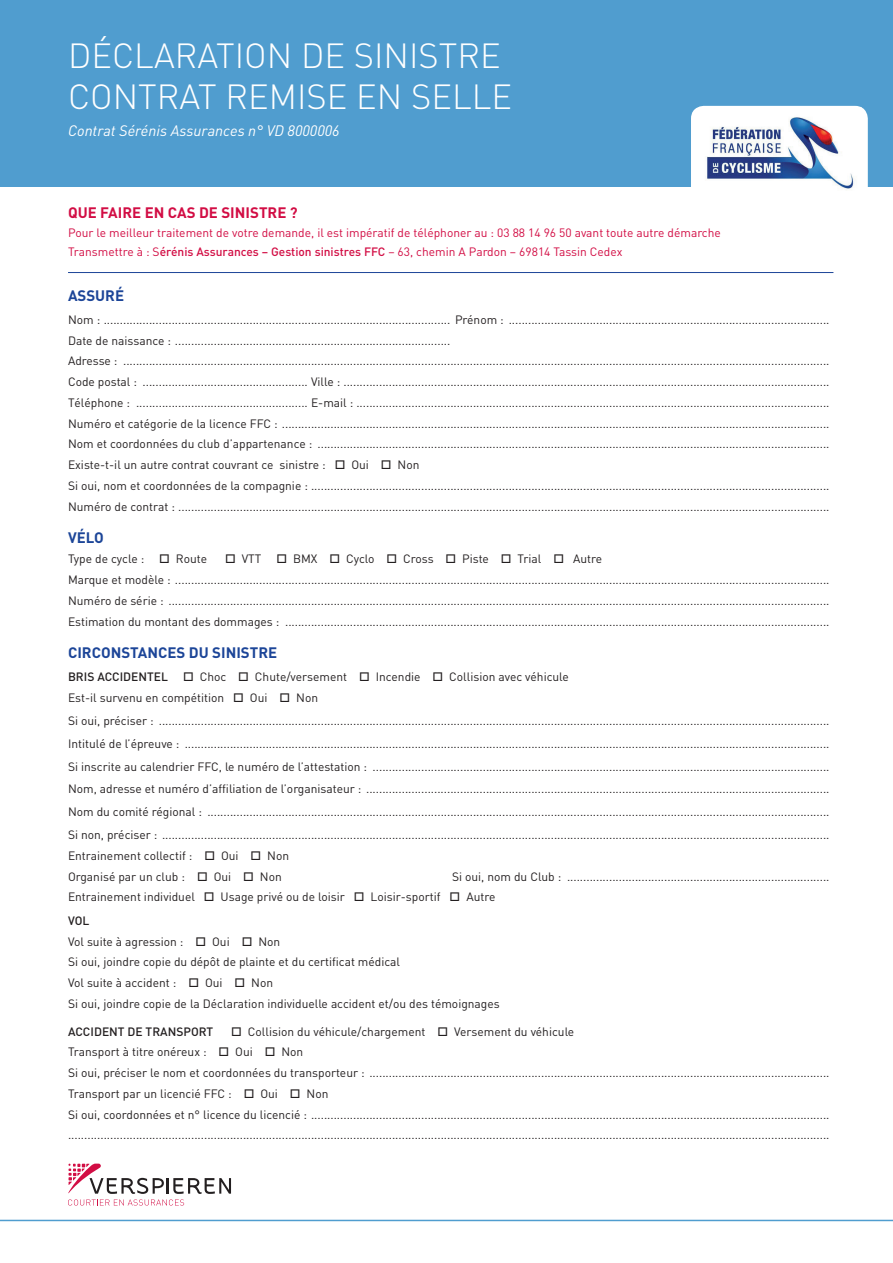
<style>
.page{position:relative;width:893px;height:1263px;background:#fff}
.page>*{position:absolute;margin:0;border:0;box-sizing:border-box;transform-origin:0 0}
.t1{font:300 34.5px/41.4px "DIN";color:#fff}
.t2{font:italic 15px "DIN";color:#fff}
.t3{font:700 15px "DIN";color:#1c4598}
.t4{font:700 15px "DIN";color:#d20d44}
.t5{font:12px/20.7px "DIN";color:#231f20}
.t6{font:12px/19.2px "DIN";color:#d20d44}
.t7{font:500 12px "DIN";color:#231f20}
.s1{font-weight:500}
.s2{color:#fff}
</style>
<div class="page">
<div style="left:0;top:0;width:893px;height:186px;background:#509dcf"></div>
<svg style="left:68px;top:1163px;width:163px;height:42px"></svg>
<div style="left:691px;top:106px;width:177px;height:100px;background:#fff;border-radius:13px"></div>
<img style="left:707px;top:117px;width:147px;height:73px">
<hr style="left:0;top:1220px;width:893px;height:1px;background:#509dcf">
<hr style="left:68px;top:272px;width:765px;height:1px;background:#1c4598">
<h1 class="t1" style="left:68px;top:35px;width:446px">DÉCLARATION DE SINISTRE<br>CONTRAT REMISE EN SELLE</h1>
<p class="t2" style="left:68px;top:121px;width:273px">Contrat Sérénis Assurances n° VD 8000006</p>
<p class="t4" style="left:68px;top:202px;width:231px">QUE FAIRE EN CAS DE SINISTRE ?</p>
<p class="t6" style="left:68px;top:223px;width:654px">Pour le meilleur traitement de votre demande, il est impératif de téléphoner au : 03 88 14 96 50 avant toute autre démarche<br>Transmettre à : S<span class="s1">érénis Assurances – Gestion sinistres FFC</span> – 63, chemin A Pardon – 69814 Tassin Cedex</p>
<p class="t3" style="left:68px;top:286px;width:11px">ASSUR</p>
<p class="t3" style="left:115px;top:286px;width:11px">É</p>
<p class="t5" style="left:68px;top:309px;width:763px">Nom : ........................................................................................................... Prénom : ...................................................................................................<br>Date de naissance : .....................................................................................<br>Adresse : ..........................................................................................................................................................................................................................<br>Code postal : ................................................... Ville : ......................................................................................................................................................<br>Téléphone : ..................................................... E-mail : ..................................................................................................................................................<br>Numéro et catégorie de la licence FFC : .........................................................................................................................................................................<br>Nom et coordonnées du club d’appartenance : ..............................................................................................................................................................<br>Existe-t-il un autre contrat couvrant ce sinistre : □ Oui □ Non<br>Si oui, nom et coordonnées de la compagnie : ................................................................................................................................................................<br>Numéro de contrat : .........................................................................................................................................................................................................</p>
<p class="t3" style="left:68px;top:527px;width:37px">VÉLO</p>
<p class="t5" style="left:68px;top:548px;width:141px">Type de cycle : □ Route</p>
<p class="t5" style="left:225px;top:548px;width:31px">□ Vtt</p>
<p class="t5" style="left:68px;top:548px;width:763px;text-indent:208px">□ Bmx □ Cyclo □ Cross □ Piste □ Trial □ Autre<br>Marque et modèle : ..........................................................................................................................................................................................................<br>Numéro de série : ............................................................................................................................................................................................................<br>Estimation du montant des dommages : ........................................................................................................................................................................</p>
<p class="t3" style="left:68px;top:642px;width:211px">CIRCONSTANCES DU SINISTRE</p>
<p class="t5" style="left:68px;top:666px;width:502px"><span class="s1">BRIS ACCIDENTEL</span> □ Choc □ Chute/versement □ Incendie □ Collision avec véhicule<br>Est-il survenu en compétition □ Oui □ Non</p>
<p class="t5" style="left:68px;top:709px;width:763px;line-height:23px;text-align:justify">Si oui, préciser : ...............................................................................................................................................................................................................<br>Intitulé de l’épreuve : .......................................................................................................................................................................................................<br>Si inscrite au calendrier FFC, le numéro de l’attestation : .............................................................................................................................................<br>Nom, adresse et numéro d’affiliation de l’organisateur : ...............................................................................................................................................<br>Nom du comité régional : ................................................................................................................................................................................................<br>Si non, préciser : ..............................................................................................................................................................................................................</p>
<p class="t5" style="left:68px;top:845px;width:763px">Entrainement collectif : □ Oui □ Non<br>Organisé par un club : □ Oui □ Non<span class="s2">....................................................</span>Si oui, nom du Club : .................................................................................<br>Entrainement individuel □ Usage privé ou de loisir □ Loisir-sportif □ Autre</p>
<p class="t5" style="left:68px;top:910px;width:433px"><span class="s1">VOL<br></span>Vol suite à agression : □ Oui □ Non<br>Si oui, joindre copie du dépôt de plainte et du certificat médical<br>Vol suite à accident : □ Oui □ Non<br>Si oui, joindre copie de la Déclaration individuelle accident et/ou des témoignages</p>
<p class="t7" style="left:68px;top:1024px;width:147px">ACCIDENT DE TRANSPORT</p>
<p class="t5" style="left:68px;top:1021px;width:763px;text-indent:163px">□ Collision du véhicule/chargement □ Versement du véhicule<br>Transport à titre onéreux : □ Oui □ Non<br>Si oui, préciser le nom et coordonnées du transporteur : ..............................................................................................................................................<br>Transport par un licencié FFC : □ Oui □ Non<br>Si oui, coordonnées et n° licence du licencié : ................................................................................................................................................................ ...........................................................................................................................................................................................................................................</p>
</div>
